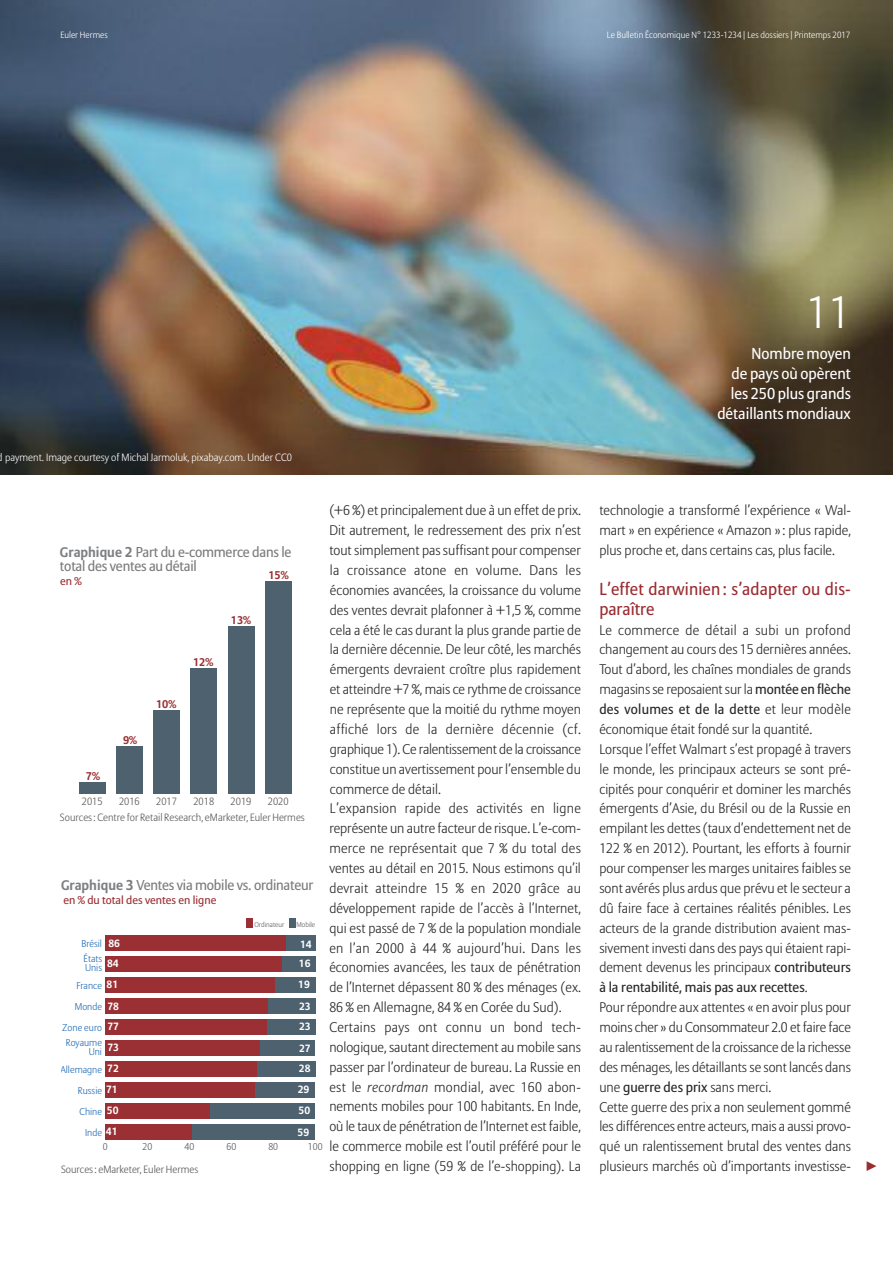
<style>
.page{position:relative;width:893px;height:1263px;background:#fff}
.page>*{position:absolute;margin:0;border:0;box-sizing:border-box;transform-origin:0 0}
.t1{font:300 45px "Allianz Sans";color:#fff}
.t2{font:17.25px/19.8px "Allianz Sans";letter-spacing:.01em;color:#9a2d32}
.t3{font:15.75px/20px "Allianz Sans";color:#fff;text-align:right}
.t4{font:14.25px/14px "Allianz Sans";letter-spacing:-.015em;color:#7d7c7d}
.t5{font:300 13.8px/19.8px "Allianz Sans";color:#272526}
.t6{font:300 13.8px "Allianz Sans";color:#9a2d32}
.t7{font:11.25px "Allianz Sans";color:#9a2d32;scale:1.04 1}
.t8{font:700 11.1px "Allianz Sans";color:#9a3034}
.t9{font:300 10.5px "Allianz Sans";color:#57585b}
.t10{font:300 10.5px "Allianz Sans";color:#fff}
.t11{font:700 10.5px/21px "Allianz Sans";color:#fefefe}
.t12{font:300 9.9px/8.7px "Allianz Sans";color:#216cb4;text-align:right}
.t13{font:300 9.9px "Allianz Sans";color:#57585b}
.t14{font:300 9px "Allianz Sans";color:#fff}
.t15{font:300 7.05px "Allianz Sans";color:#57585b}
.s1{font-style:italic}
.s2{font-weight:700;font-size:13.8px;color:#7e8083}
.s3{font-weight:700}
.s4{font-weight:400}
.s5{font-weight:700;font-size:10.5px;color:#fefefe}
</style>
<div class="page">
<img style="left:0;top:0;width:893px;height:475px">
<div style="left:79px;top:783px;width:27px;height:11px;background:#4d616e"></div>
<div style="left:116px;top:746px;width:27px;height:48px;background:#4d616e"></div>
<div style="left:153px;top:710px;width:27px;height:84px;background:#4d616e"></div>
<div style="left:190px;top:668px;width:27px;height:126px;background:#4d616e"></div>
<div style="left:228px;top:626px;width:26px;height:168px;background:#4d616e"></div>
<div style="left:265px;top:582px;width:27px;height:212px;background:#4d616e"></div>
<div style="left:246px;top:918px;width:7px;height:10px;background:#9a3034"></div>
<div style="left:286px;top:935px;width:29px;height:15px;background:#4d616e"></div>
<div style="left:281px;top:956px;width:35px;height:15px;background:#4d616e"></div>
<div style="left:275px;top:977px;width:40px;height:15px;background:#4d616e"></div>
<div style="left:268px;top:998px;width:47px;height:15px;background:#4d616e"></div>
<div style="left:267px;top:1019px;width:48px;height:15px;background:#4d616e"></div>
<div style="left:259px;top:1040px;width:56px;height:15px;background:#4d616e"></div>
<div style="left:257px;top:1061px;width:58px;height:15px;background:#4d616e"></div>
<div style="left:254px;top:1082px;width:61px;height:15px;background:#4d616e"></div>
<div style="left:210px;top:1103px;width:105px;height:15px;background:#4d616e"></div>
<div style="left:191px;top:1124px;width:124px;height:15px;background:#4d616e"></div>
<div style="left:289px;top:918px;width:6px;height:10px;background:#4d616e"></div>
<div style="left:105px;top:935px;width:181px;height:15px;background:#9a3034"></div>
<div style="left:105px;top:956px;width:176px;height:15px;background:#9a3034"></div>
<div style="left:105px;top:977px;width:170px;height:15px;background:#9a3034"></div>
<div style="left:105px;top:998px;width:163px;height:15px;background:#9a3034"></div>
<div style="left:105px;top:1019px;width:162px;height:15px;background:#9a3034"></div>
<div style="left:105px;top:1040px;width:154px;height:15px;background:#9a3034"></div>
<div style="left:105px;top:1061px;width:152px;height:15px;background:#9a3034"></div>
<div style="left:105px;top:1082px;width:149px;height:15px;background:#9a3034"></div>
<div style="left:105px;top:1103px;width:105px;height:15px;background:#9a3034"></div>
<div style="left:105px;top:1124px;width:86px;height:15px;background:#9a3034"></div>
<p class="t14" style="left:60px;top:31px;width:49px">Euler Hermes</p>
<p class="t14" style="left:607px;top:31px;width:245px">Le Bulletin Économique N° 1233-1234 | Les dossiers | Printemps 2017</p>
<p class="t10" style="left:-2px;top:453px;width:296px">d payment. Image courtesy of Michal Jarmoluk, pixabay.com. Under CC0</p>
<h1 class="t1" style="left:806px;top:294px;width:46px">11</h1>
<p class="t3" style="left:717px;top:345px;width:135px">Nombre moyen<br>de pays où opèrent les 250 plus grands détaillants mondiaux</p>
<p class="t5" style="left:329px;top:502px;width:253px">(+6 %) et principalement due à un effet de prix.<br>Dit autrement, le redressement des prix n’est tout simplement pas suffisant pour compenser la croissance atone en volume. Dans les économies avancées, la croissance du volume des ventes devrait plafonner à +1,5 %, comme cela a été le cas durant la plus grande partie de la dernière décennie. De leur côté, les marchés émergents devraient croître plus rapidement et atteindre +7 %, mais ce rythme de croissance ne représente que la moitié du rythme moyen affiché lors de la dernière décennie (cf. graphique 1). Ce ralentissement de la croissance constitue un avertissement pour l’ensemble du commerce de détail.<br>L’expansion rapide des activités en ligne représente un autre facteur de risque. L’e-com&shy;merce ne représentait que 7 % du total des ventes au détail en 2015. Nous estimons qu’il devrait atteindre 15 % en 2020 grâce au développement rapide de l’accès à l’Internet, qui est passé de 7 % de la population mondiale en l’an 2000 à 44 % aujourd’hui. Dans les économies avancées, les taux de pénétration de l’Internet dépassent 80 % des ménages (ex.<br>86 % en Allemagne, 84 % en Corée du Sud).<br>Certains pays ont connu un bond tech&shy;nologique, sautant directement au mobile sans passer par l’ordinateur de bureau. La Russie en est le <span class="s1">recordman</span> mondial, avec 160 abon&shy;nements mobiles pour 100 habitants. En Inde, où le taux de pénétration de l’Internet est faible, le commerce mobile est l’outil préféré pour le shopping en ligne (59 % de l’e-shopping). La</p>
<p class="t5" style="left:599px;top:502px;width:253px;text-align:justify">technologie a transformé l’expérience « Wal&shy;mart » en expérience « Amazon » : plus rapide, plus proche et, dans certains cas, plus facile.</p>
<p class="t4" style="left:60px;top:547px;width:233px"><span class="s2">Graphique</span> <span class="s3">2</span> Part du e-commerce dans le total des ventes au détail</p>
<p class="t7" style="left:60px;top:577px;width:22px">en%</p>
<p class="t8" style="left:268px;top:571px;width:22px">15%</p>
<p class="t2" style="left:599px;top:580px;width:253px">L’effet darwinien : s’adapter ou dis&shy;paraître</p>
<p class="t5" style="left:599px;top:621px;width:253px">Le commerce de détail a subi un profond changement au cours des 15 dernières années.<br>Tout d’abord, les chaînes mondiales de grands magasins se reposaient sur la <span class="s4">montée en flèche des volumes et de la dette</span> et leur modèle économique était fondé sur la quantité.<br>Lorsque l’effet Walmart s’est propagé à travers le monde, les principaux acteurs se sont pré&shy;cipités pour conquérir et dominer les marchés émergents d’Asie, du Brésil ou de la Russie en empilant les dettes (taux d’endettement net de 122 % en 2012). Pourtant, les efforts à fournir pour compenser les marges unitaires faibles se sont avérés plus ardus que prévu et le secteur a dû faire face à certaines réalités pénibles. Les acteurs de la grande distribution avaient mas&shy;sivement investi dans des pays qui étaient rapi&shy;dement devenus les principaux <span class="s4">contributeurs à la rentabilité, mais pas aux recettes</span>.<br>Pour répondre aux attentes « en avoir plus pour moins cher » du Consommateur 2.0 et faire face au ralentissement de la croissance de la richesse des ménages, les détaillants se sont lancés dans une <span class="s4">guerre des prix</span> sans merci.<br>Cette guerre des prix a non seulement gommé les différences entre acteurs, mais a aussi provo&shy;qué un ralentissement brutal des ventes dans plusieurs marchés où d’importants investisse-</p>
<p class="t8" style="left:231px;top:615px;width:22px">13%</p>
<p class="t8" style="left:193px;top:657px;width:22px">12%</p>
<p class="t8" style="left:156px;top:699px;width:22px">10%</p>
<p class="t8" style="left:123px;top:735px;width:16px">9%</p>
<p class="t8" style="left:86px;top:772px;width:16px">7%</p>
<p class="t9" style="left:82px;top:797px;width:22px">2015</p>
<p class="t9" style="left:119px;top:797px;width:22px">2016</p>
<p class="t9" style="left:156px;top:797px;width:22px">2017</p>
<p class="t9" style="left:193px;top:797px;width:22px">2018</p>
<p class="t9" style="left:231px;top:797px;width:22px">2019</p>
<p class="t9" style="left:268px;top:797px;width:22px">2020</p>
<p class="t9" style="left:60px;top:813px;width:246px">Sources : Centre for Retail Research, eMarketer, Euler Hermes</p>
<p class="t4" style="left:61px;top:880px;width:254px"><span class="s2">Graphique</span> <span class="s3">3</span> Ventes via mobile vs. ordinateur</p>
<p class="t7" style="left:63px;top:896px;width:149px">en % du total des ventes en ligne</p>
<p class="t15" style="left:254px;top:922px;width:31px">Ordinateur</p>
<p class="t15" style="left:297px;top:922px;width:20px">Mobile</p>
<p class="t12" style="left:81px;top:940px;width:40px">Brésil <span class="s5">86</span></p>
<p class="t11" style="left:300px;top:934px;width:13px">14</p>
<p class="t11" style="left:107px;top:953px;width:13px">84</p>
<p class="t11" style="left:299px;top:954px;width:13px">16</p>
<p class="t12" style="left:76px;top:982px;width:43px">France <span class="s5">81</span></p>
<p class="t11" style="left:298px;top:975px;width:13px">19</p>
<p class="t11" style="left:107px;top:996px;width:13px">78</p>
<p class="t11" style="left:299px;top:996px;width:13px">23</p>
<p class="t11" style="left:107px;top:1017px;width:13px">77</p>
<p class="t11" style="left:299px;top:1017px;width:13px">23</p>
<p class="t11" style="left:107px;top:1038px;width:13px">73</p>
<p class="t11" style="left:299px;top:1038px;width:13px">27</p>
<p class="t11" style="left:107px;top:1058px;width:13px">72</p>
<p class="t11" style="left:298px;top:1059px;width:14px">28<br>29</p>
<p class="t11" style="left:107px;top:1101px;width:13px">50</p>
<p class="t11" style="left:298px;top:1101px;width:14px">50<br>59</p>
<p class="t12" style="left:84px;top:955px;width:20px;text-align:left">États<br>Unis</p>
<p class="t12" style="left:75px;top:1003px;width:29px">Monde</p>
<p class="t12" style="left:62px;top:1024px;width:41px">Zone euro</p>
<p class="t12" style="left:66px;top:1039px;width:38px">Royaume<br>Uni</p>
<p class="t12" style="left:60px;top:1066px;width:43px">Allemagne</p>
<p class="t12" style="left:78px;top:1087px;width:41px">Russie <span class="s5">71</span></p>
<p class="t12" style="left:80px;top:1108px;width:24px">Chine</p>
<p class="t12" style="left:85px;top:1129px;width:34px">Inde <span class="s5">41</span></p>
<p class="t13" style="left:103px;top:1143px;width:6px">0</p>
<p class="t13" style="left:142px;top:1143px;width:11px">20</p>
<p class="t13" style="left:184px;top:1143px;width:11px">40</p>
<p class="t13" style="left:226px;top:1143px;width:11px">60</p>
<p class="t13" style="left:268px;top:1143px;width:11px">80</p>
<p class="t13" style="left:308px;top:1143px;width:16px">100</p>
<p class="t9" style="left:61px;top:1165px;width:139px">Sources : eMarketer, Euler Hermes</p>
<p class="t6" style="left:867px;top:1161px;width:11px">▶</p>
</div>
